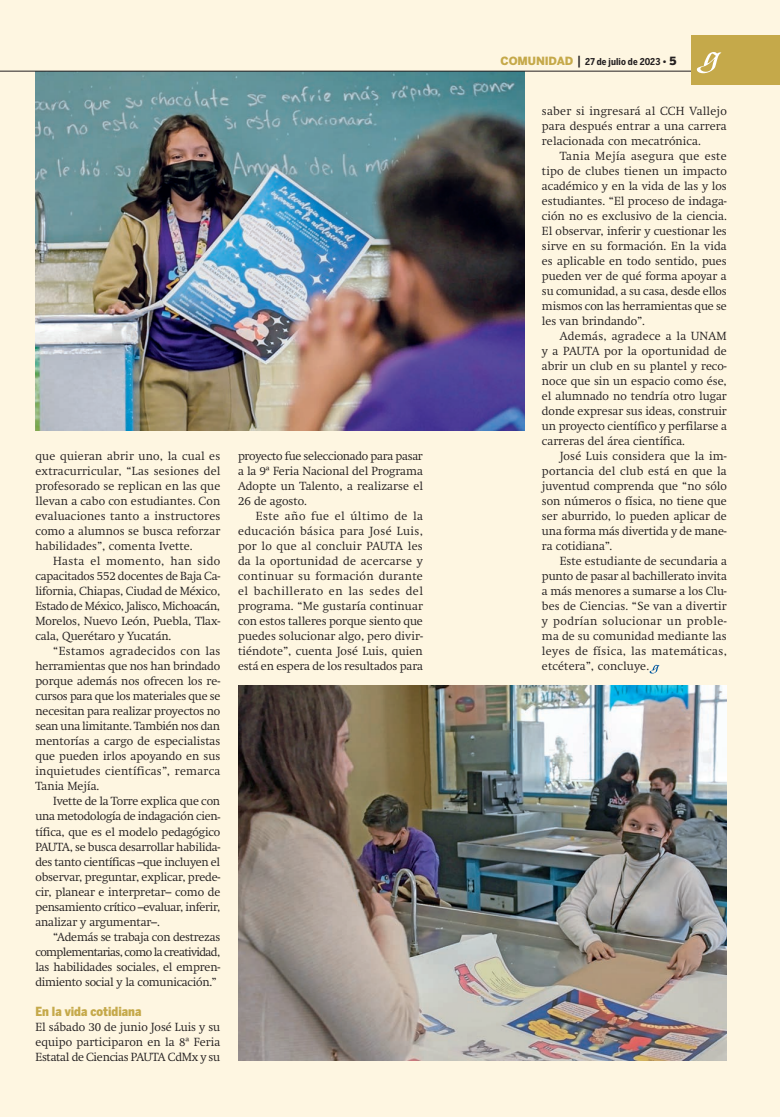
<style>
.page{position:relative;width:780px;height:1117px;background:#fff}
.page>*{position:absolute;margin:0;border:0;box-sizing:border-box;transform-origin:0 0}
.t1{font:900 12.5px "Benton Sans Cond";color:#c5a94a}
.t2{font:300 11.62px/15px "Swift";color:#231f20;text-align:justify}
.t3{font:700 9.38px "Benton Sans Cond";letter-spacing:.01em;color:#231f20}
.s1{font-family:"Benton Sans";font-weight:900;font-size:11.25px;color:#c5a94a}
.s2{font-weight:500;font-size:12.5px}
.s3{font-family:"Benton Sans";font-weight:900}
.s4{font-family:"Benton Sans";font-weight:900;font-size:11.25px}
</style>
<div class="page">
<div style="left:0;top:0;width:779px;height:1116px;background:#fef6e1"></div>
<img style="left:35px;top:72px;width:489px;height:358px">
<hr style="left:0;top:71px;width:726px;height:1px;background:#231f20">
<div style="left:691px;top:35px;width:88px;height:50px;background:#c5a94a"></div>
<svg style="left:696px;top:52px;width:26px;height:21px"></svg>
<img style="left:238px;top:685px;width:488px;height:374px">
<svg style="left:649px;top:664px;width:10px;height:9px"></svg>
<p class="t2" style="left:35px;top:448px;width:186px">que quieran abrir uno, la cual es extracurricular, “Las sesiones del profesorado se replican en las que llevan a cabo con estudiantes. Con evaluaciones tanto a instructores como a alumnos se busca reforzar habilidades”, comenta Ivette.</p>
<p class="t2" style="left:35px;top:553px;width:186px;text-indent:18px">Hasta el momento, han sido capacitados 552 docentes de Baja Ca&shy;lifornia, Chiapas, Ciudad de México, Estado de México, Jalisco, Michoacán, Morelos, Nuevo León, Puebla, Tlax&shy;cala, Querétaro y Yucatán.</p>
<p class="t2" style="left:35px;top:643px;width:186px;text-indent:18px">“Estamos agradecidos con las herramientas que nos han brindado porque además nos ofrecen los re&shy;cursos para que los materiales que se necesitan para realizar proyectos no sean una limitante. También nos dan mentorías a cargo de especialistas que pueden irlos apoyando en sus inquietudes científicas”, remarca Tania Mejía.</p>
<p class="t2" style="left:35px;top:793px;width:186px;text-indent:18px">Ivette de la Torre explica que con una metodología de indagación cien&shy;tífica, que es el modelo pedagógico PAUTA, se busca desarrollar habilida&shy;des tanto científicas –que incluyen el observar, preguntar, explicar, prede&shy;cir, planear e interpretar– como de pensamiento crítico –evaluar, inferir, analizar y argumentar–.</p>
<p class="t2" style="left:35px;top:928px;width:186px;text-indent:18px">“Además se trabaja con destrezas complementarias, como la creatividad, las habilidades sociales, el empren&shy;dimiento social y la comunicación.”</p>
<p class="t1" style="left:35px;top:1003px;width:107px">En la vida cotidiana</p>
<p class="t2" style="left:35px;top:1018px;width:186px">El sábado 30 de junio José Luis y su equipo participaron en la 8ª Feria Estatal de Ciencias PAUTA CdMx y su</p>
<p class="t2" style="left:238px;top:448px;width:186px">proyecto fue seleccionado para pasar a la 9ª Feria Nacional del Programa Adopte un Talento, a realizarse el 26 de agosto.</p>
<p class="t2" style="left:238px;top:508px;width:186px;text-indent:18px">Este año fue el último de la educación básica para José Luis, por lo que al concluir PAUTA les da la oportunidad de acercarse y continuar su formación durante el bachillerato en las sedes del programa. “Me gustaría continuar con estos talleres porque siento que puedes solucionar algo, pero divir&shy;tiéndote”, cuenta José Luis, quien está en espera de los resultados para</p>
<p class="t3" style="left:500px;top:56px;width:177px"><span class="s1">COMUNIDAD</span> <span class="s2">|</span> 27 de julio de 2023 <span class="s3">•</span> <span class="s4">5</span></p>
<p class="t2" style="left:542px;top:103px;width:186px">saber si ingresará al CCH Vallejo para después entrar a una carrera relacionada con mecatrónica.</p>
<p class="t2" style="left:542px;top:148px;width:186px;text-indent:18px">Tania Mejía asegura que este tipo de clubes tienen un impacto académico y en la vida de las y los estudiantes. “El proceso de indaga&shy;ción no es exclusivo de la ciencia.<br>El observar, inferir y cuestionar les sirve en su formación. En la vida es aplicable en todo sentido, pues pueden ver de qué forma apoyar a su comunidad, a su casa, desde ellos mismos con las herramientas que se les van brindando”.</p>
<p class="t2" style="left:542px;top:328px;width:186px;text-indent:18px">Además, agradece a la UNAM y a PAUTA por la oportunidad de abrir un club en su plantel y reco&shy;noce que sin un espacio como ése, el alumnado no tendría otro lugar donde expresar sus ideas, construir un proyecto científico y perfilarse a carreras del área científica.</p>
<p class="t2" style="left:542px;top:448px;width:186px;text-indent:18px">José Luis considera que la im&shy;portancia del club está en que la juventud comprenda que “no sólo son números o física, no tiene que ser aburrido, lo pueden aplicar de una forma más divertida y de mane&shy;ra cotidiana”.</p>
<p class="t2" style="left:542px;top:553px;width:186px;text-indent:18px">Este estudiante de secundaria a punto de pasar al bachillerato invita a más menores a sumarse a los Clu&shy;bes de Ciencias. “Se van a divertir y podrían solucionar un proble&shy;ma de su comunidad mediante las leyes de física, las matemáticas, etcétera”, concluye.</p>
</div>
